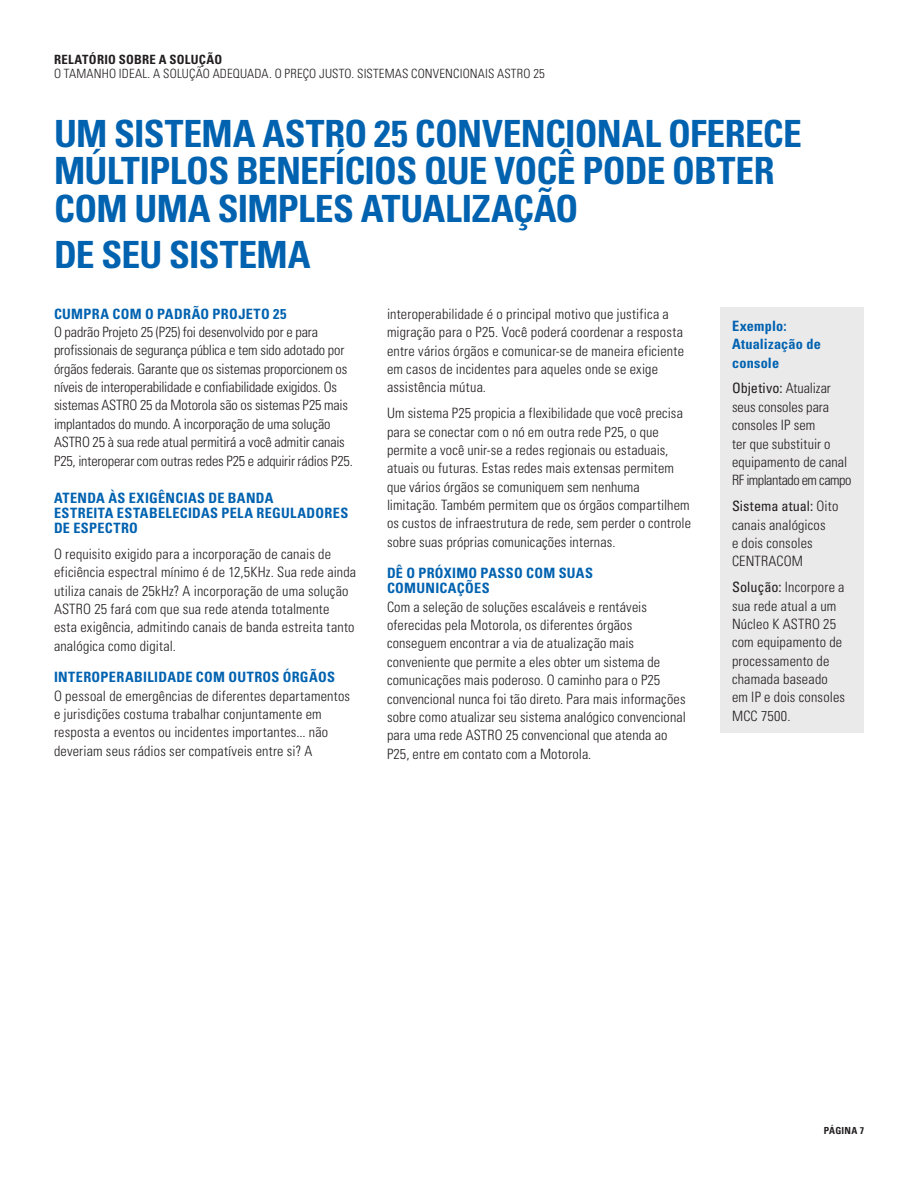
<style>
.page{position:relative;width:918px;height:1188px;background:#fff}
.page>*{position:absolute;margin:0;border:0;box-sizing:border-box;transform-origin:0 0}
.larger_blue_heads{font:700 condensed 37.5px/37.5px "Univers";letter-spacing:-.015em;color:#0162b0}
.body{font:300 condensed 14.25px/18.3px "Univers";letter-spacing:.01em;color:#231f20}
.body-2{font:300 condensed 14.25px/18.3px "Univers";letter-spacing:-.01em;color:#231f20}
.body-3{font:700 condensed 14.25px/15px "Univers";letter-spacing:.02em;color:#0162b0}
.smaller_blue_subhead{font:700 condensed 14.25px/15px "Univers";letter-spacing:.025em;color:#0162b0}
.t1{font:300 condensed 12.75px "Univers";letter-spacing:.01em;color:#231f20}
.t2{font:700 condensed 12.75px "Univers";letter-spacing:.02em;color:#231f20}
.t3{font:700 condensed 9.75px "Univers";letter-spacing:.025em;color:#231f20}
.s1{font-weight:400}
</style>
<div class="page">
<div style="left:720px;top:308px;width:144px;height:425px;background:#ebeaea"></div>
<p class="t2" style="left:54px;top:52px;width:170px">RELATÓRIO SOBRE A SOLUÇÃO</p>
<p class="t1" style="left:54px;top:66px;width:492px">O TAMANHO IDEAL. A SOLUÇÃO ADEQUADA. O PREÇO JUSTO. SISTEMAS CONVENCIONAIS ASTRO 25</p>
<p class="larger_blue_heads" style="left:54px;top:114px;width:749px">UM SISTEMA ASTRO 25 CONVENCIONAL OFERECE<br>MÚLTIPLOS BENEFÍCIOS QUE VOCÊ PODE OBTER<br>COM UMA SIMPLES ATUALIZAÇÃO</p>
<p class="larger_blue_heads" style="left:54px;top:236px;width:258px">DE SEU SISTEMA</p>
<p class="smaller_blue_subhead" style="left:54px;top:306px;width:234px">CUMPRA COM O PADRÃO PROJETO 25</p>
<p class="body-2" style="left:54px;top:323px;width:301px">O padrão Projeto 25 (P25) foi desenvolvido por e para profissionais de segurança pública e tem sido adotado por órgãos federais. Garante que os sistemas proporcionem os níveis de interoperabilidade e confiabilidade exigidos. Os sistemas ASTRO 25 da Motorola são os sistemas P25 mais implantados do mundo. A incorporação de uma solução ASTRO 25 à sua rede atual permitirá a você admitir canais P25, interoperar com outras redes P25 e adquirir rádios P25.</p>
<p class="body-3" style="left:54px;top:490px;width:296px">ATENDA ÀS EXIGÊNCIAS DE BANDA<br>ESTREITA ESTABELECIDAS PELA REGULADORES<br>DE ESPECTRO</p>
<p class="body" style="left:54px;top:545px;width:304px">O requisito exigido para a incorporação de canais de eficiência espectral mínimo é de 12,5KHz. Sua rede ainda utiliza canais de 25kHz? A incorporação de uma solução ASTRO 25 fará com que sua rede atenda totalmente<br>esta exigência, admitindo canais de banda estreita tanto analógica como digital.</p>
<p class="smaller_blue_subhead" style="left:54px;top:669px;width:283px">INTEROPERABILIDADE COM OUTROS ÓRGÃOS</p>
<p class="body" style="left:54px;top:686px;width:298px">O pessoal de emergências de diferentes departamentos e jurisdições costuma trabalhar conjuntamente em resposta a eventos ou incidentes importantes... não deveriam seus rádios ser compatíveis entre si? A</p>
<p class="body" style="left:387px;top:304px;width:298px">interoperabilidade é o principal motivo que justifica a migração para o P25. Você poderá coordenar a resposta entre vários órgãos e comunicar-se de maneira eficiente em casos de incidentes para aqueles onde se exige assistência mútua.</p>
<p class="body" style="left:387px;top:404px;width:306px">Um sistema P25 propicia a flexibilidade que você precisa para se conectar com o nó em outra rede P25, o que permite a você unir-se a redes regionais ou estaduais, atuais ou futuras. Estas redes mais extensas permitem que vários órgãos se comuniquem sem nenhuma limitação. Também permitem que os órgãos compartilhem os custos de infraestrutura de rede, sem perder o controle sobre suas próprias comunicações internas.</p>
<p class="smaller_blue_subhead" style="left:387px;top:565px;width:207px">DÊ O PRÓXIMO PASSO COM SUAS<br>COMUNICAÇÕES</p>
<p class="body" style="left:387px;top:597px;width:300px">Com a seleção de soluções escaláveis e rentáveis oferecidas pela Motorola, os diferentes órgãos conseguem encontrar a via de atualização mais conveniente que permite a eles obter um sistema de comunicações mais poderoso. O caminho para o P25 convencional nunca foi tão direto. Para mais informações sobre como atualizar seu sistema analógico convencional para uma rede ASTRO 25 convencional que atenda ao P25, entre em contato com a Motorola.</p>
<p class="body-3" style="left:732px;top:316px;width:90px;line-height:18.3px">Exemplo:<br>Atualização de console</p>
<p class="body" style="left:732px;top:379px;width:121px"><span class="s1">Objetivo:</span> Atualizar seus consoles para consoles IP sem<br>ter que substituir o equipamento de canal<br>RF implantado em campo</p>
<p class="body" style="left:732px;top:497px;width:108px"><span class="s1">Sistema atual:</span> Oito canais analógicos<br>e dois consoles<br>CENTRACOM</p>
<p class="body" style="left:732px;top:578px;width:115px"><span class="s1">Solução:</span> Incorpore a sua rede atual a um<br>Núcleo K ASTRO 25 com equipamento de processamento de chamada baseado em IP e dois consoles<br>MCC 7500.</p>
<p class="t3" style="left:824px;top:1125px;width:42px">PÁGINA 7</p>
</div>
